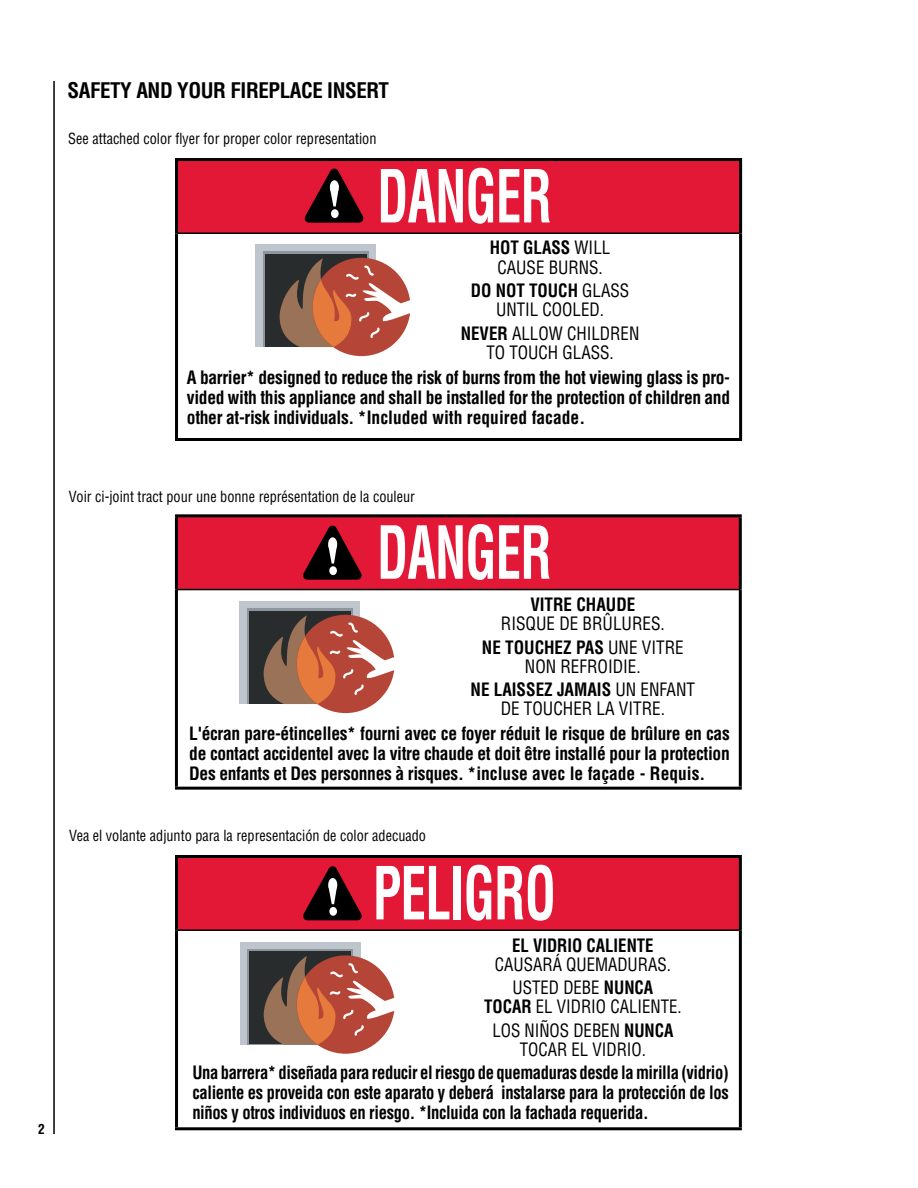
<style>
.page{position:relative;width:918px;height:1188px;background:#fff}
.page>*{position:absolute;margin:0;border:0;box-sizing:border-box;transform-origin:0 0}
.t1{font:700 condensed 71.25px "Helvetica";letter-spacing:-.015em;color:#fff;scale:.72 1}
.t2{font:700 condensed 21px "Helvetica";letter-spacing:-.02em;color:#000}
.t3{font:700 condensed 18px/20.2px "Helvetica";letter-spacing:-.02em;color:#000;text-align:justify}
.t4{font:700 condensed 18px/20.2px "Helvetica";letter-spacing:-.02em;color:#000;text-align:justify;scale:.92 1}
.t5{font:condensed 18px/23.5px "Helvetica";color:#000;text-align:center;scale:.95 1}
.t6{font:condensed 18px/23.5px "Helvetica";color:#000;text-align:center;scale:.93 1}
.t7{font:condensed 18px/19px "Helvetica";color:#000;text-align:center;scale:.94 1}
.t8{font:700 condensed 18px "Helvetica";color:#000;scale:.93 1}
.t9{font:700 condensed 18px "Helvetica";color:#000;scale:.95 1}
.t10{font:condensed 15px "Helvetica";color:#000;scale:.95 1}
.t11{font:700 condensed 13.5px "Helvetica";color:#000}
.s1{font-weight:700}
</style>
<div class="page">
<hr style="left:53px;top:81px;width:2px;height:1053px;background:#000">
<div style="left:177px;top:160px;width:564px;height:73px;background:#e31837"></div>
<hr style="left:178px;top:232px;width:561px;height:2px;background:#000">
<hr style="left:175px;top:161px;width:3px;height:72px;background:#000">
<hr style="left:739px;top:161px;width:3px;height:72px;background:#000">
<hr style="left:175px;top:233px;width:3px;height:205px;background:#000">
<hr style="left:739px;top:233px;width:3px;height:205px;background:#000">
<hr style="left:175px;top:158px;width:567px;height:3px;background:#000">
<hr style="left:175px;top:438px;width:567px;height:3px;background:#000">
<svg style="left:305px;top:168px;width:58px;height:55px"></svg>
<div style="left:256px;top:244px;width:120px;height:103px;background:#bec5cd"></div>
<div style="left:264px;top:252px;width:105px;height:95px;background:#8d969f"></div>
<div style="left:265px;top:254px;width:102px;height:93px;background:#292c2c"></div>
<div style="left:312px;top:258px;width:98px;height:98px;background:#b44537;border-radius:50%"></div>
<svg style="left:280px;top:258px;width:130px;height:89px"></svg>
<div style="left:176px;top:516px;width:564px;height:74px;background:#e31837"></div>
<hr style="left:178px;top:589px;width:561px;height:1px;background:#000">
<hr style="left:175px;top:517px;width:3px;height:73px;background:#000">
<hr style="left:739px;top:517px;width:3px;height:73px;background:#000">
<hr style="left:175px;top:590px;width:3px;height:197px;background:#000">
<hr style="left:739px;top:590px;width:3px;height:197px;background:#000">
<hr style="left:175px;top:514px;width:567px;height:3px;background:#000">
<hr style="left:175px;top:787px;width:567px;height:3px;background:#000">
<div style="left:177px;top:856px;width:563px;height:74px;background:#e31837"></div>
<hr style="left:178px;top:929px;width:561px;height:2px;background:#000">
<hr style="left:175px;top:858px;width:3px;height:72px;background:#000">
<hr style="left:739px;top:858px;width:3px;height:72px;background:#000">
<hr style="left:175px;top:930px;width:3px;height:197px;background:#000">
<hr style="left:739px;top:930px;width:3px;height:197px;background:#000">
<hr style="left:175px;top:855px;width:567px;height:3px;background:#000">
<hr style="left:175px;top:1127px;width:567px;height:3px;background:#000">
<svg style="left:303px;top:526px;width:59px;height:54px"></svg>
<svg style="left:303px;top:866px;width:59px;height:54px"></svg>
<div style="left:240px;top:601px;width:120px;height:103px;background:#bec5cd"></div>
<div style="left:248px;top:609px;width:105px;height:95px;background:#8d969f"></div>
<div style="left:249px;top:611px;width:102px;height:93px;background:#292c2c"></div>
<div style="left:297px;top:615px;width:98px;height:98px;background:#b44537;border-radius:50%"></div>
<svg style="left:264px;top:615px;width:131px;height:89px"></svg>
<div style="left:240px;top:942px;width:120px;height:103px;background:#bec5cd"></div>
<div style="left:248px;top:949px;width:105px;height:96px;background:linear-gradient(to right,#292c2c,#292c2c)"></div>
<div style="left:249px;top:952px;width:102px;height:92px;background:#292c2c"></div>
<div style="left:297px;top:955px;width:98px;height:99px;background:#b44537;border-radius:50%"></div>
<svg style="left:264px;top:956px;width:131px;height:89px"></svg>
<p class="t2" style="left:68px;top:77px;width:323px">SAFETY AND YOUR FIREPLACE INSERT</p>
<p class="t10" style="left:68px;top:129px;width:326px">See attached color flyer for proper color representation</p>
<h1 class="t1" style="left:377px;top:152px;width:244px">DANGER</h1>
<p class="t7" style="left:490px;top:238px;width:130px"><span class="s1">HOT GLASS</span> WILL<br>CAUSE BURNS.</p>
<p class="t7" style="left:471px;top:281px;width:170px"><span class="s1">DO NOT TOUCH</span> GLASS<br>UNTIL COOLED.</p>
<p class="t7" style="left:461px;top:323px;width:192px"><span class="s1">NEVER</span> ALLOW CHILDREN<br>TO TOUCH GLASS.</p>
<p class="t3" style="left:187px;top:367px;width:545px">A barrier* designed to reduce the risk of burns from the hot viewing glass is pro&shy;vided with this appliance and shall be installed for the protection of children and other at-risk individuals. *Included with required facade.</p>
<p class="t11" style="left:38px;top:1121px;width:8px">2</p>
<p class="t10" style="left:69px;top:487px;width:366px">Voir ci-joint tract pour une bonne représentation de la couleur</p>
<h1 class="t1" style="left:377px;top:508px;width:244px">DANGER</h1>
<p class="t9" style="left:530px;top:593px;width:112px">VITRE CHAUDE</p>
<p class="t5" style="left:482px;top:612px;width:214px">RISQUE DE BRÛLURES.<br><span class="s1">NE TOUCHEZ PAS</span> UNE VITRE</p>
<p class="t5" style="left:471px;top:654px;width:238px">NON REFROIDIE.<br><span class="s1">NE LAISSEZ JAMAIS</span> UN ENFANT</p>
<p class="t5" style="left:501px;top:697px;width:175px">DE TOUCHER LA VITRE.</p>
<p class="t3" style="left:189px;top:723px;width:542px">L'écran pare-étincelles* fourni avec ce foyer réduit le risque de brûlure en cas de contact accidentel avec la vitre chaude et doit être installé pour la protection Des enfants et Des personnes à risques. *incluse avec le façade - Requis.</p>
<p class="t10" style="left:69px;top:826px;width:377px">Vea el volante adjunto para la representación de color adecuado</p>
<h1 class="t1" style="left:373px;top:849px;width:256px">PELIGRO</h1>
<p class="t8" style="left:512px;top:934px;width:154px">EL VIDRIO CALIENTE</p>
<p class="t6" style="left:495px;top:952px;width:191px">CAUSARÁ QUEMADURAS.<br>USTED DEBE <span class="s1">NUNCA</span></p>
<p class="t6" style="left:484px;top:995px;width:214px"><span class="s1">TOCAR</span> EL VIDRIO CALIENTE.<br>LOS NIÑOS DEBEN <span class="s1">NUNCA</span></p>
<p class="t6" style="left:520px;top:1037px;width:137px">TOCAR EL VIDRIO.</p>
<p class="t4" style="left:192px;top:1062px;width:585px">Una barrera* diseñada para reducir el riesgo de quemaduras desde la mirilla (vidrio) caliente es proveida con este aparato y deberá instalarse para la protección de los niños y otros individuos en riesgo. *Incluida con la fachada requerida.</p>
</div>
